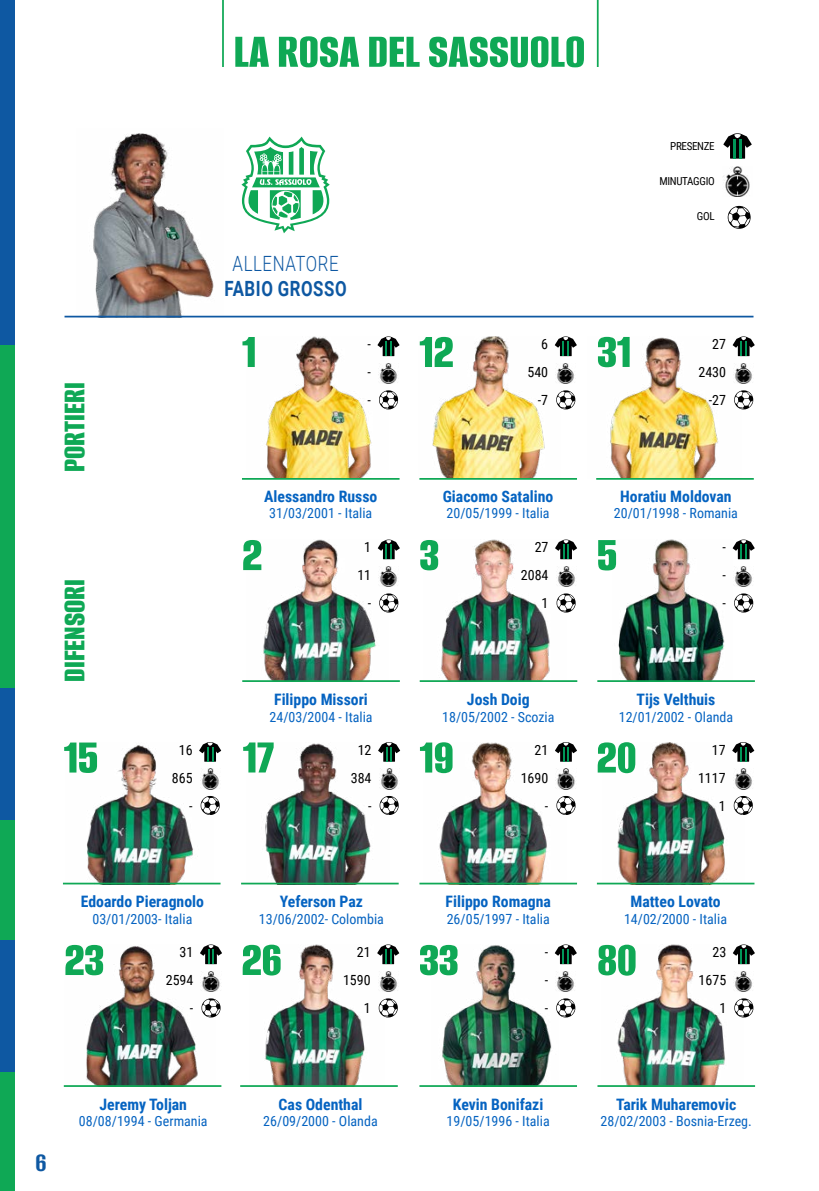
<style>
.page{position:relative;width:819px;height:1191px;background:#fff}
.page>*{position:absolute;margin:0;border:0;box-sizing:border-box;transform-origin:0 0}
.t1{font:100 50.75px "Alumni Sans";color:#0fa855}
.t2{font:100 33.25px "Alumni Sans";color:#0fa855}
.t3{font:100 28px "Alumni Sans";color:#0e58a2}
.t4{font:700 21px "Roboto";letter-spacing:.035em;color:#0e58a2;scale:.8 1}
.t5{font:300 21px "Roboto";letter-spacing:.035em;color:#0e58a2;scale:.8 1}
.t6{font:700 15.75px "Roboto Condensed";color:#0563c1}
.t7{font:14px "Roboto Condensed";color:#0563c1}
.t8{font:14px/28px "Roboto Condensed";color:#000;text-align:right}
.t9{font:11.03px "Roboto Condensed";letter-spacing:-.03em;color:#000}
</style>
<div class="page">
<div style="left:0;top:344px;width:15px;height:344px;background:#0fa855"></div>
<div style="left:0;top:0;width:15px;height:344px;background:#0e58a2"></div>
<div style="left:0;top:688px;width:15px;height:132px;background:#0e58a2"></div>
<div style="left:0;top:820px;width:15px;height:120px;background:#0fa855"></div>
<div style="left:0;top:1072px;width:15px;height:119px;background:#0fa855"></div>
<div style="left:0;top:940px;width:15px;height:132px;background:#0e58a2"></div>
<img style="left:265px;top:336px;width:123px;height:142px">
<img style="left:263px;top:539px;width:126px;height:141px">
<img style="left:439px;top:742px;width:127px;height:140px">
<img style="left:432px;top:336px;width:129px;height:142px">
<img style="left:441px;top:539px;width:125px;height:141px">
<img style="left:618px;top:539px;width:107px;height:141px">
<img style="left:617px;top:742px;width:127px;height:140px">
<img style="left:442px;top:945px;width:110px;height:140px">
<img style="left:617px;top:944px;width:126px;height:141px">
<img style="left:87px;top:745px;width:126px;height:137px">
<img style="left:86px;top:946px;width:129px;height:139px">
<img style="left:610px;top:337px;width:131px;height:141px">
<img style="left:265px;top:743px;width:124px;height:139px">
<img style="left:265px;top:944px;width:120px;height:141px">
<img style="left:378px;top:363px;width:19px;height:20px">
<img style="left:378px;top:566px;width:19px;height:20px">
<img style="left:556px;top:769px;width:20px;height:20px">
<img style="left:555px;top:363px;width:19px;height:20px">
<img style="left:556px;top:566px;width:19px;height:20px">
<img style="left:733px;top:566px;width:19px;height:20px">
<img style="left:733px;top:769px;width:19px;height:20px">
<img style="left:555px;top:971px;width:19px;height:20px">
<img style="left:733px;top:971px;width:19px;height:20px">
<img style="left:200px;top:769px;width:19px;height:20px">
<img style="left:201px;top:971px;width:20px;height:20px">
<img style="left:733px;top:363px;width:19px;height:20px">
<img style="left:379px;top:769px;width:19px;height:20px">
<img style="left:378px;top:971px;width:19px;height:20px">
<svg style="left:379px;top:390px;width:19px;height:19px"></svg>
<svg style="left:379px;top:593px;width:19px;height:19px"></svg>
<svg style="left:556px;top:796px;width:19px;height:19px"></svg>
<svg style="left:556px;top:390px;width:19px;height:19px"></svg>
<svg style="left:556px;top:593px;width:19px;height:19px"></svg>
<svg style="left:734px;top:593px;width:19px;height:19px"></svg>
<svg style="left:733px;top:796px;width:19px;height:19px"></svg>
<svg style="left:556px;top:998px;width:19px;height:19px"></svg>
<svg style="left:734px;top:998px;width:19px;height:19px"></svg>
<svg style="left:201px;top:796px;width:19px;height:19px"></svg>
<svg style="left:201px;top:998px;width:19px;height:19px"></svg>
<svg style="left:734px;top:390px;width:19px;height:19px"></svg>
<svg style="left:379px;top:796px;width:19px;height:19px"></svg>
<svg style="left:378px;top:998px;width:20px;height:19px"></svg>
<svg style="left:377px;top:336px;width:22px;height:20px"></svg>
<svg style="left:378px;top:539px;width:22px;height:20px"></svg>
<svg style="left:555px;top:742px;width:22px;height:19px"></svg>
<svg style="left:554px;top:336px;width:23px;height:20px"></svg>
<svg style="left:555px;top:539px;width:22px;height:20px"></svg>
<svg style="left:732px;top:742px;width:22px;height:19px"></svg>
<svg style="left:554px;top:944px;width:23px;height:20px"></svg>
<svg style="left:732px;top:944px;width:22px;height:20px"></svg>
<svg style="left:732px;top:539px;width:22px;height:20px"></svg>
<svg style="left:200px;top:944px;width:22px;height:20px"></svg>
<svg style="left:732px;top:336px;width:22px;height:20px"></svg>
<svg style="left:378px;top:742px;width:22px;height:19px"></svg>
<svg style="left:199px;top:742px;width:22px;height:19px"></svg>
<svg style="left:377px;top:944px;width:22px;height:20px"></svg>
<hr style="left:222px;top:0;width:2px;height:67px;background:#0fa855">
<hr style="left:597px;top:0;width:1px;height:67px;background:#0fa855">
<img style="left:76px;top:133px;width:147px;height:183px">
<hr style="left:64px;top:316px;width:689px;height:1px;background:#0e58a2">
<img style="left:723px;top:166px;width:27px;height:31px">
<svg style="left:727px;top:206px;width:23px;height:23px"></svg>
<svg style="left:723px;top:133px;width:28px;height:26px"></svg>
<hr style="left:733px;top:139px;width:2px;height:20px;background:#009758">
<hr style="left:739px;top:139px;width:2px;height:20px;background:#009758">
<svg style="left:241px;top:137px;width:89px;height:96px"></svg>
<hr style="left:242px;top:478px;width:157px;height:2px;background:#0fa855">
<hr style="left:242px;top:680px;width:158px;height:2px;background:#0fa855">
<hr style="left:419px;top:882px;width:158px;height:2px;background:#0fa855">
<hr style="left:596px;top:478px;width:157px;height:2px;background:#0fa855">
<hr style="left:63px;top:882px;width:157px;height:2px;background:#0fa855">
<hr style="left:64px;top:1085px;width:157px;height:2px;background:#0fa855">
<hr style="left:241px;top:882px;width:157px;height:2px;background:#0fa855">
<hr style="left:240px;top:1085px;width:158px;height:2px;background:#0fa855">
<hr style="left:419px;top:478px;width:158px;height:2px;background:#0fa855">
<hr style="left:419px;top:680px;width:158px;height:2px;background:#0fa855">
<hr style="left:597px;top:680px;width:157px;height:2px;background:#0fa855">
<hr style="left:597px;top:882px;width:157px;height:2px;background:#0fa855">
<hr style="left:419px;top:1085px;width:158px;height:2px;background:#0fa855">
<hr style="left:597px;top:1085px;width:158px;height:2px;background:#0fa855">
<h2 class="t2" style="left:58px;top:472px;width:92px;rotate:-90deg">PORTIERI</h2>
<h2 class="t2" style="left:58px;top:681px;width:104px;rotate:-90deg">DIFENSORI</h2>
<h1 class="t1" style="left:64px;top:732px;width:36px">15</h1>
<h1 class="t1" style="left:234px;top:26px;width:353px">LA ROSA DEL SASSUOLO</h1>
<h3 class="t5" style="left:232px;top:248px;width:134px">ALLENATORE</h3>
<h3 class="t4" style="left:224px;top:274px;width:154px">FABIO GROSSO</h3>
<h1 class="t1" style="left:242px;top:326px;width:16px">1</h1>
<p class="t8" style="left:367px;top:329px;width:5px;text-align:justify">- - -</p>
<h1 class="t1" style="left:419px;top:326px;width:36px">12</h1>
<p class="t8" style="left:527px;top:329px;width:22px">6<br>540 -7</p>
<h1 class="t1" style="left:597px;top:326px;width:36px">31</h1>
<p class="t9" style="left:670px;top:139px;width:46px">PRESENZE</p>
<p class="t9" style="left:659px;top:174px;width:57px">MINUTAGGIO</p>
<p class="t9" style="left:697px;top:209px;width:19px">GOL</p>
<p class="t8" style="left:698px;top:329px;width:29px">27<br>2430 -27</p>
<p class="t6" style="left:264px;top:485px;width:115px">Alessandro Russo</p>
<p class="t7" style="left:269px;top:503px;width:105px">31/03/2001 - Italia</p>
<p class="t6" style="left:443px;top:485px;width:112px">Giacomo Satalino</p>
<p class="t7" style="left:446px;top:503px;width:105px">20/05/1999 - Italia</p>
<p class="t6" style="left:620px;top:485px;width:113px">Horatiu Moldovan</p>
<p class="t7" style="left:614px;top:503px;width:125px">20/01/1998 - Romania</p>
<h1 class="t1" style="left:242px;top:529px;width:21px">2</h1>
<p class="t8" style="left:357px;top:532px;width:15px">1<br>11 -</p>
<h1 class="t1" style="left:419px;top:529px;width:21px">3</h1>
<h1 class="t1" style="left:597px;top:529px;width:21px">5</h1>
<p class="t8" style="left:521px;top:532px;width:29px">27<br>2084<br>1</p>
<p class="t8" style="left:722px;top:532px;width:5px;text-align:justify">- - -</p>
<p class="t8" style="left:172px;top:735px;width:22px">16<br>865 -</p>
<p class="t6" style="left:274px;top:688px;width:95px">Filippo Missori</p>
<p class="t7" style="left:269px;top:706px;width:105px">24/03/2004 - Italia</p>
<p class="t6" style="left:467px;top:688px;width:64px">Josh Doig</p>
<p class="t7" style="left:442px;top:706px;width:114px">18/05/2002 - Scozia</p>
<p class="t6" style="left:636px;top:688px;width:80px">Tijs Velthuis</p>
<p class="t7" style="left:618px;top:706px;width:116px">12/01/2002 - Olanda</p>
<h1 class="t1" style="left:243px;top:732px;width:33px">17</h1>
<p class="t8" style="left:351px;top:735px;width:22px">12<br>384 -</p>
<h1 class="t1" style="left:419px;top:732px;width:36px">19</h1>
<p class="t8" style="left:520px;top:735px;width:29px">21<br>1690 -</p>
<h1 class="t1" style="left:596px;top:732px;width:41px">20</h1>
<p class="t8" style="left:698px;top:735px;width:29px">17<br>1117<br>1</p>
<p class="t6" style="left:81px;top:890px;width:125px">Edoardo Pieragnolo</p>
<p class="t7" style="left:92px;top:909px;width:101px">03/01/2003- Italia</p>
<h1 class="t1" style="left:65px;top:934px;width:41px">23</h1>
<p class="t8" style="left:166px;top:937px;width:29px">31<br>2594 -</p>
<h3 class="t3" style="left:36px;top:1148px;width:13px">6</h3>
<p class="t6" style="left:99px;top:1093px;width:89px">Jeremy Toljan</p>
<p class="t7" style="left:79px;top:1111px;width:130px">08/08/1994 - Germania</p>
<p class="t6" style="left:280px;top:890px;width:85px">Yeferson Paz</p>
<p class="t7" style="left:259px;top:909px;width:126px">13/06/2002- Colombia</p>
<h1 class="t1" style="left:242px;top:934px;width:41px">26</h1>
<p class="t8" style="left:343px;top:937px;width:29px">21<br>1590<br>1</p>
<p class="t6" style="left:278px;top:1093px;width:85px">Cas Odenthal</p>
<p class="t7" style="left:263px;top:1111px;width:116px">26/09/2000 - Olanda</p>
<p class="t6" style="left:445px;top:890px;width:107px">Filippo Romagna</p>
<p class="t7" style="left:446px;top:909px;width:105px">26/05/1997 - Italia</p>
<p class="t6" style="left:630px;top:890px;width:92px">Matteo Lovato</p>
<p class="t7" style="left:624px;top:909px;width:105px">14/02/2000 - Italia</p>
<h1 class="t1" style="left:419px;top:934px;width:41px">33</h1>
<h1 class="t1" style="left:597px;top:934px;width:41px">80</h1>
<p class="t8" style="left:544px;top:937px;width:5px;text-align:justify">- - -</p>
<p class="t8" style="left:698px;top:937px;width:29px">23<br>1675<br>1</p>
<p class="t6" style="left:453px;top:1093px;width:92px">Kevin Bonifazi</p>
<p class="t7" style="left:446px;top:1111px;width:105px">19/05/1996 - Italia</p>
<p class="t6" style="left:616px;top:1093px;width:122px">Tarik Muharemovic</p>
<p class="t7" style="left:600px;top:1111px;width:153px">28/02/2003 - Bosnia-Erzeg.</p>
</div>
